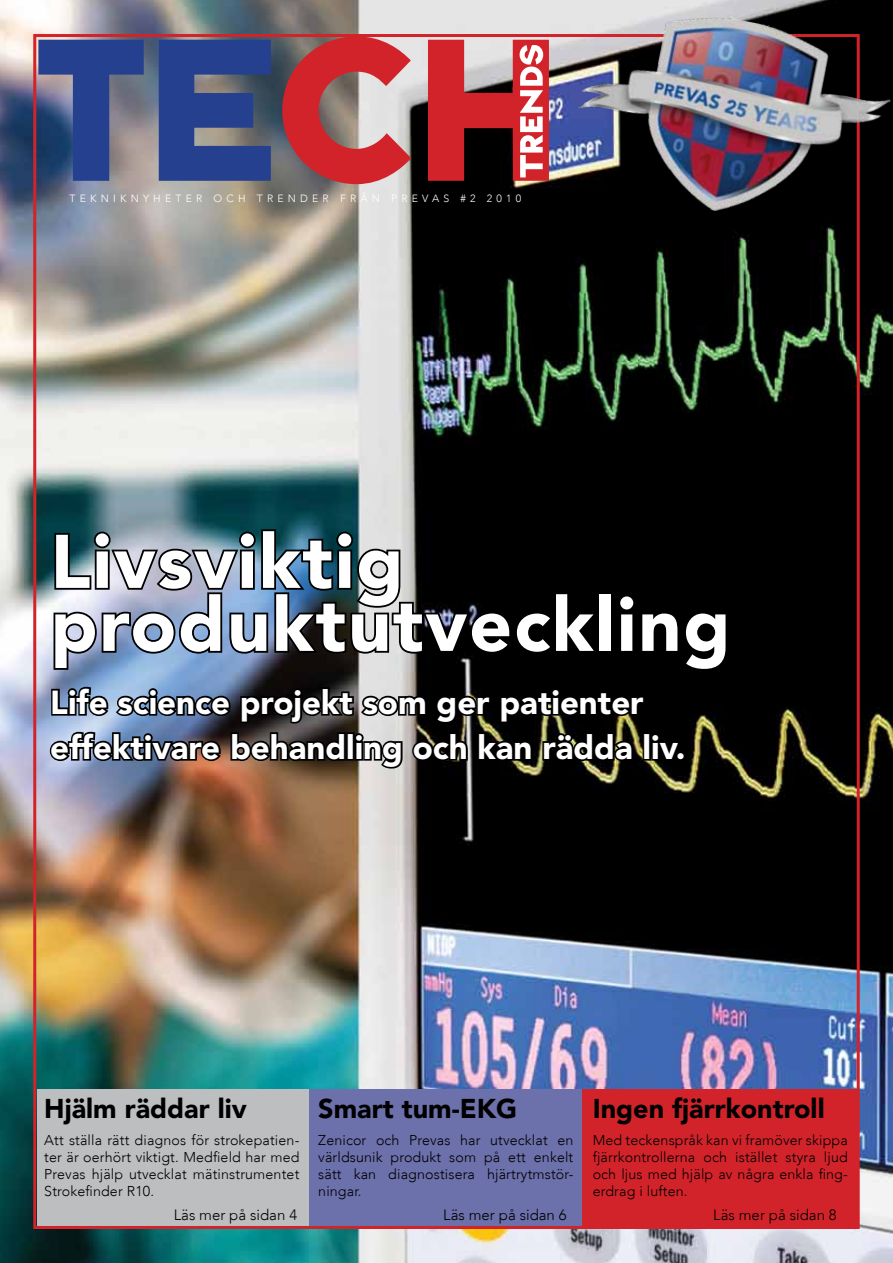
<style>
.page{position:relative;width:893px;height:1263px;background:#fff}
.page>*{position:absolute;margin:0;border:0;box-sizing:border-box;transform-origin:0 0}
.t1{font:900 75px/63px "Avenir LT Std";letter-spacing:.025em;color:#fff}
.t2{font:900 33px/45px "Avenir LT Std";color:#fff}
.t3{font:900 27px "Avenir LT Std";color:#000}
.t4{font:300 15px "Avenir LT";color:#000}
.t5{font:300 14.25px/17.2px "Avenir LT";letter-spacing:.01em;color:#000;text-align:justify}
.t6{font:300 10.5px "Avenir LT";letter-spacing:.4em;color:#fff}
</style>
<div class="page">
<img style="left:0;top:0;width:893px;height:1263px">
<img style="left:52px;top:527px;width:550px;height:145px">
<div style="left:598px;top:592px;width:15px;height:61px;border:4px solid #000"></div>
<div style="left:617px;top:593px;width:112px;height:79px;background:#000"></div>
<img style="left:48px;top:685px;width:635px;height:89px">
<div style="left:676px;top:751px;width:9px;height:10px;border:3px solid #000;border-radius:50%"></div>
<div style="left:37px;top:1089px;width:272px;height:140px;background:#bcbec0"></div>
<svg style="left:38px;top:38px;width:235px;height:143px;background:#435589"></svg>
<svg style="left:282px;top:38px;width:268px;height:146px;background:#b1585b"></svg>
<div style="left:309px;top:1089px;width:276px;height:140px;background:#6c70ab"></div>
<div style="left:582px;top:1089px;width:276px;height:140px;background:#d2232a"></div>
<img style="left:564px;top:0;width:329px;height:240px">
<p class="t6" style="left:70px;top:192px;width:453px">Tekniknyhet er och Trender frå n Prevas #2 2010</p>
<p class="t6" style="left:176px;top:191px;width:8px">T</p>
<p class="t6" style="left:258px;top:191px;width:9px">tR</p>
<p class="t6" style="left:478px;top:191px;width:53px">3 2008</p>
<h1 class="t1" style="left:50px;top:530px;width:682px">Livsviktig produktutveckling</h1>
<h2 class="t2" style="left:50px;top:680px;width:637px">Life science projekt som ger patienter effektivare behandling och kan rädda liv.</h2>
<h3 class="t3" style="left:44px;top:1093px;width:204px">Hjälm räddar liv</h3>
<p class="t5" style="left:44px;top:1131px;width:257px">Att ställa rätt diagnos för strokepatien&shy;ter är oerhört viktigt. Medfield har med Prevas hjälp utvecklat mätinstrumentet Strokefinder R10.</p>
<p class="t4" style="left:174px;top:1206px;width:125px">Läs mer på sidan 4</p>
<h3 class="t3" style="left:318px;top:1093px;width:200px">Smart tum-EKG</h3>
<p class="t5" style="left:318px;top:1131px;width:257px">Zenicor och Prevas har utvecklat en världsunik produkt som på ett enkelt sätt kan diagnostisera hjärtrytmstör&shy;ningar.</p>
<p class="t4" style="left:443px;top:1206px;width:125px">Läs mer på sidan 6</p>
<h3 class="t3" style="left:593px;top:1093px;width:233px">Ingen fjärrkontroll</h3>
<p class="t5" style="left:593px;top:1131px;width:257px">Med teckenspråk kan vi framöver skippa fjärrkontrollerna och istället styra ljud och ljus med hjälp av några enkla fing&shy;erdrag i luften.</p>
<p class="t4" style="left:713px;top:1206px;width:125px">Läs mer på sidan 8</p>
</div>
